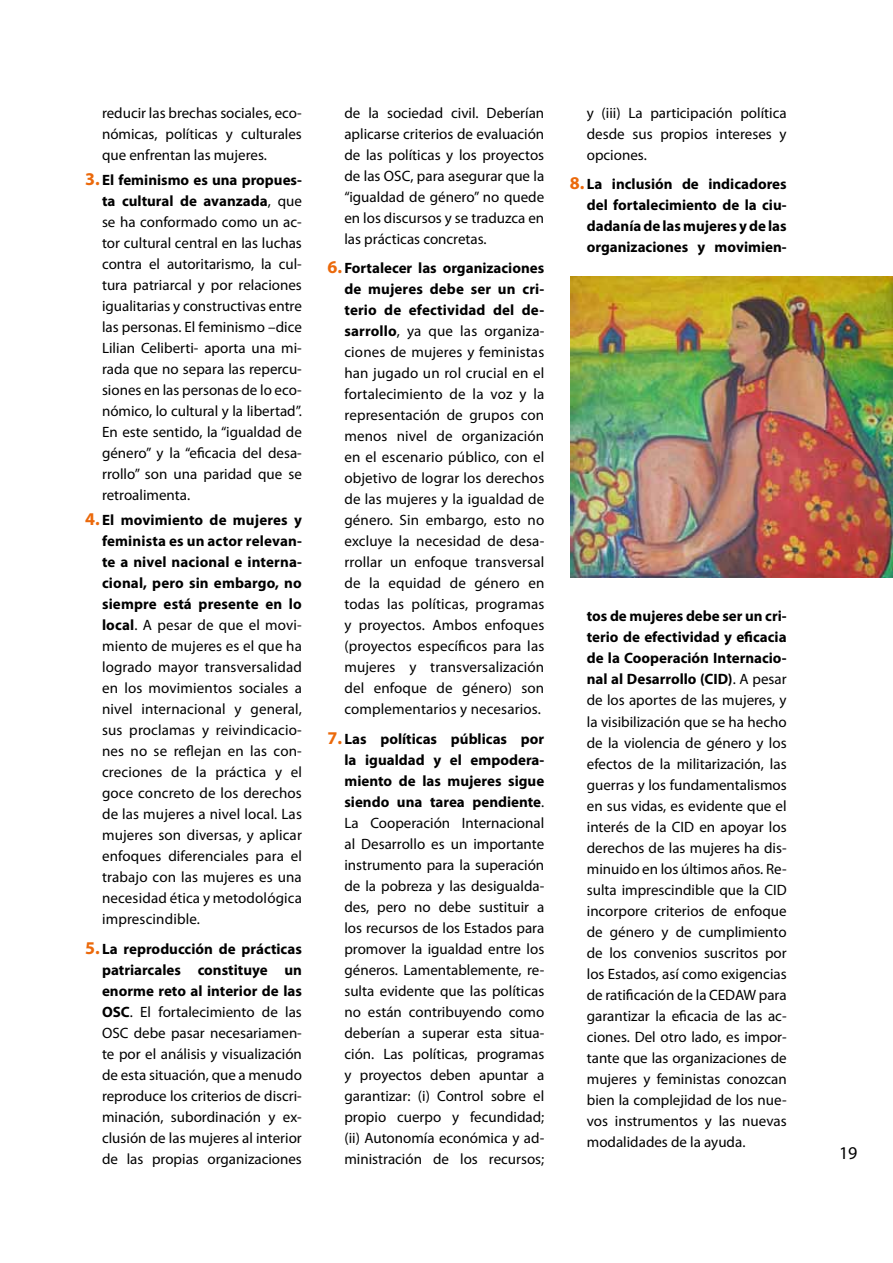
<style>
.page{position:relative;width:893px;height:1263px;background:#fff}
.page>*{position:absolute;margin:0;border:0;box-sizing:border-box;transform-origin:0 0}
.t1{font:18px "Myriad Pro";color:#000}
.t2{font:15px/21px "Myriad Pro";color:#000;text-align:justify}
.t3{font:700 15px/21px "Myriad Pro";color:#000;text-align:justify}
.s1{font-weight:700;font-size:18px;color:#eb690b}
.s2{font-weight:700}
.s3{font-size:18px;color:#eb690b}
</style>
<div class="page">
<img style="left:571px;top:276px;width:322px;height:301px">
<p class="t2" style="left:102px;top:102px;width:201px">reducir las brechas sociales, eco&shy;nómicas, políticas y culturales que enfrentan las mujeres.</p>
<p class="t2" style="left:102px;top:169px;width:201px;text-indent:-17px"><span class="s1">3.</span> <span class="s2">El feminismo es una propues&shy;ta cultural de avanzada</span>, que se ha conformado como un ac&shy;tor cultural central en las luchas contra el autoritarismo, la cul&shy;tura patriarcal y por relaciones igualitarias y constructivas entre las personas. El feminismo –dice Lilian Celiberti- aporta una mi&shy;rada que no separa las repercu&shy;siones en las personas de lo eco&shy;nómico, lo cultural y la libertad”.<br>En este sentido, la “igualdad de género” y la “eficacia del desa&shy;rrollo” son una paridad que se retroalimenta.</p>
<p class="t2" style="left:102px;top:509px;width:201px;text-indent:-17px"><span class="s1">4.</span> <span class="s2">El movimiento de mujeres y feminista es un actor relevan&shy;te a nivel nacional e interna&shy;cional, pero sin embargo, no siempre está presente en lo local</span>. A pesar de que el movi&shy;miento de mujeres es el que ha logrado mayor transversalidad en los movimientos sociales a nivel internacional y general, sus proclamas y reivindicacio&shy;nes no se reflejan en las con&shy;creciones de la práctica y el goce concreto de los derechos de las mujeres a nivel local. Las mujeres son diversas, y aplicar enfoques diferenciales para el trabajo con las mujeres es una necesidad ética y metodológica imprescindible.</p>
<p class="t2" style="left:102px;top:938px;width:201px;text-indent:-17px"><span class="s1">5.</span> <span class="s2">La reproducción de prácticas patriarcales constituye un enorme reto al interior de las OSC</span>. El fortalecimiento de las OSC debe pasar necesariamen&shy;te por el análisis y visualización de esta situación, que a menudo reproduce los criterios de discri&shy;minación, subordinación y ex&shy;clusión de las mujeres al interior de las propias organizaciones</p>
<p class="t2" style="left:344px;top:102px;width:201px">de la sociedad civil. Deberían aplicarse criterios de evaluación de las políticas y los proyectos de las OSC, para asegurar que la “igualdad de género” no quede en los discursos y se traduzca en las prácticas concretas.</p>
<p class="t2" style="left:344px;top:257px;width:201px;text-indent:-17px"><span class="s1">6.</span> <span class="s2">Fortalecer las organizaciones de mujeres debe ser un cri&shy;terio de efectividad del de&shy;sarrollo</span>, ya que las organiza&shy;ciones de mujeres y feministas han jugado un rol crucial en el fortalecimiento de la voz y la representación de grupos con menos nivel de organización en el escenario público, con el objetivo de lograr los derechos de las mujeres y la igualdad de género. Sin embargo, esto no excluye la necesidad de desa&shy;rrollar un enfoque transversal de la equidad de género en todas las políticas, programas y proyectos. Ambos enfoques (proyectos específicos para las mujeres y transversalización del enfoque de género) son complementarios y necesarios.</p>
<p class="t2" style="left:344px;top:728px;width:201px;text-indent:-17px"><span class="s1">7.</span> <span class="s2">Las políticas públicas por la igualdad y el empodera&shy;miento de las mujeres sigue siendo una tarea pendiente</span>.<br>La Cooperación Internacional al Desarrollo es un importante instrumento para la superación de la pobreza y las desigualda&shy;des, pero no debe sustituir a los recursos de los Estados para promover la igualdad entre los géneros. Lamentablemente, re&shy;sulta evidente que las políticas no están contribuyendo como deberían a superar esta situa&shy;ción. Las políticas, programas y proyectos deben apuntar a garantizar: (i) Control sobre el propio cuerpo y fecundidad; (ii) Autonomía económica y ad&shy;ministración de los recursos;</p>
<p class="t2" style="left:587px;top:102px;width:201px">y (iii) La participación política desde sus propios intereses y opciones.</p>
<p class="t3" style="left:587px;top:173px;width:201px;text-indent:-17px"><span class="s3">8.</span> La inclusión de indicadores del fortalecimiento de la ciu&shy;dadanía de las mujeres y de las organizaciones y movimien-</p>
<p class="t2" style="left:587px;top:606px;width:201px"><span class="s2">tos de mujeres debe ser un cri&shy;terio de efectividad y eficacia de la Cooperación Internacio&shy;nal al Desarrollo (CID)</span>. A pesar de los aportes de las mujeres, y la visibilización que se ha hecho de la violencia de género y los efectos de la militarización, las guerras y los fundamentalismos en sus vidas, es evidente que el interés de la CID en apoyar los derechos de las mujeres ha dis&shy;minuido en los últimos años. Re&shy;sulta imprescindible que la CID incorpore criterios de enfoque de género y de cumplimiento de los convenios suscritos por los Estados, así como exigencias de ratificación de la CEDAW para garantizar la eficacia de las ac&shy;ciones. Del otro lado, es impor&shy;tante que las organizaciones de mujeres y feministas conozcan bien la complejidad de los nue&shy;vos instrumentos y las nuevas modalidades de la ayuda.</p>
<p class="t1" style="left:839px;top:1142px;width:20px">19</p>
</div>
